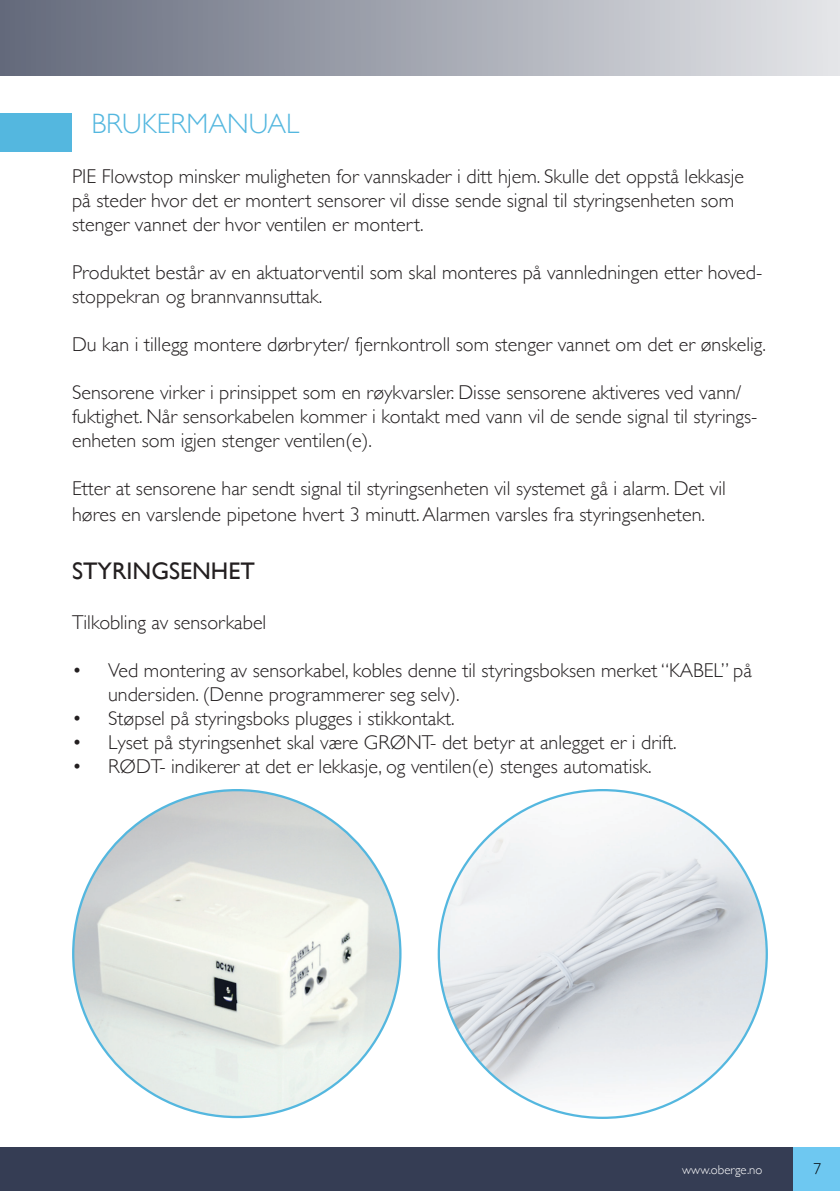
<style>
.page{position:relative;width:840px;height:1191px;background:#fff}
.page>*{position:absolute;margin:0;border:0;box-sizing:border-box;transform-origin:0 0}
.t1{font:300 28px "Gill Sans";color:#54b7df}
.t2{font:24px "Gill Sans";color:#231f20}
.t3{font:300 20px/24px "Gill Sans";color:#231f20}
.t4{font:300 15.6px "Gill Sans";color:#000001}
.t5{font:300 12.8px "Gill Sans";color:#fff}
</style>
<div class="page">
<div style="left:0;top:1147px;width:839px;height:44px;background:#353d54"></div>
<div style="left:792px;top:1147px;width:47px;height:44px;background:#6ec8f1"></div>
<div style="left:0;top:0;width:839px;height:76px;background:linear-gradient(to right,#63697b,#e5e6e9)"></div>
<div style="left:0;top:113px;width:72px;height:39px;background:#54b7df"></div>
<img style="left:73px;top:790px;width:327px;height:327px;border-radius:163px">
<img style="left:438px;top:790px;width:328px;height:327px;border-radius:164px">
<h1 class="t1" style="left:91px;top:101px;width:209px">BRUKERMANUAL</h1>
<p class="t3" style="left:72px;top:163px;width:673px">PIE Flowstop minsker muligheten for vannskader i ditt hjem. Skulle det oppstå lekkasje på steder hvor det er montert sensorer vil disse sende signal til styringsenheten som stenger vannet der hvor ventilen er montert.</p>
<p class="t3" style="left:72px;top:259px;width:691px">Produktet består av en aktuatorventil som skal monteres på vannledningen etter hoved&shy;stoppekran og brannvannsuttak.</p>
<p class="t3" style="left:72px;top:331px;width:695px">Du kan i tillegg montere dørbryter/ fjernkontroll som stenger vannet om det er ønskelig.</p>
<p class="t3" style="left:72px;top:379px;width:686px">Sensorene virker i prinsippet som en røykvarsler. Disse sensorene aktiveres ved vann/ fuktighet. Når sensorkabelen kommer i kontakt med vann vil de sende signal til styrings&shy;enheten som igjen stenger ventilen(e).</p>
<p class="t3" style="left:72px;top:474px;width:655px;line-height:26px">Etter at sensorene har sendt signal til styringsenheten vil systemet gå i alarm. Det vil høres en varslende pipetone hvert 3 minutt. Alarmen varsles fra styringsenheten.</p>
<p class="t2" style="left:72px;top:556px;width:184px">STYRINGSENHET</p>
<p class="t3" style="left:72px;top:609px;width:196px">Tilkobling av sensorkabel</p>
<p class="t3" style="left:108px;top:657px;width:645px;text-indent:-36px">• Ved montering av sensorkabel, kobles denne til styringsboksen merket “KABEL” på undersiden. (Denne programmerer seg selv).</p>
<p class="t3" style="left:72px;top:705px;width:384px">• Støpsel på styringsboks plugges i stikkontakt.</p>
<p class="t3" style="left:72px;top:729px;width:605px">• Lyset på styringsenhet skal være GRØNT- det betyr at anlegget er i drift.</p>
<p class="t3" style="left:72px;top:753px;width:580px">• RØDT- indikerer at det er lekkasje, og ventilen(e) stenges automatisk.</p>
<p class="t5" style="left:681px;top:1159px;width:82px">www.oberge.no</p>
<p class="t4" style="left:812px;top:1157px;width:9px">7</p>
</div>
